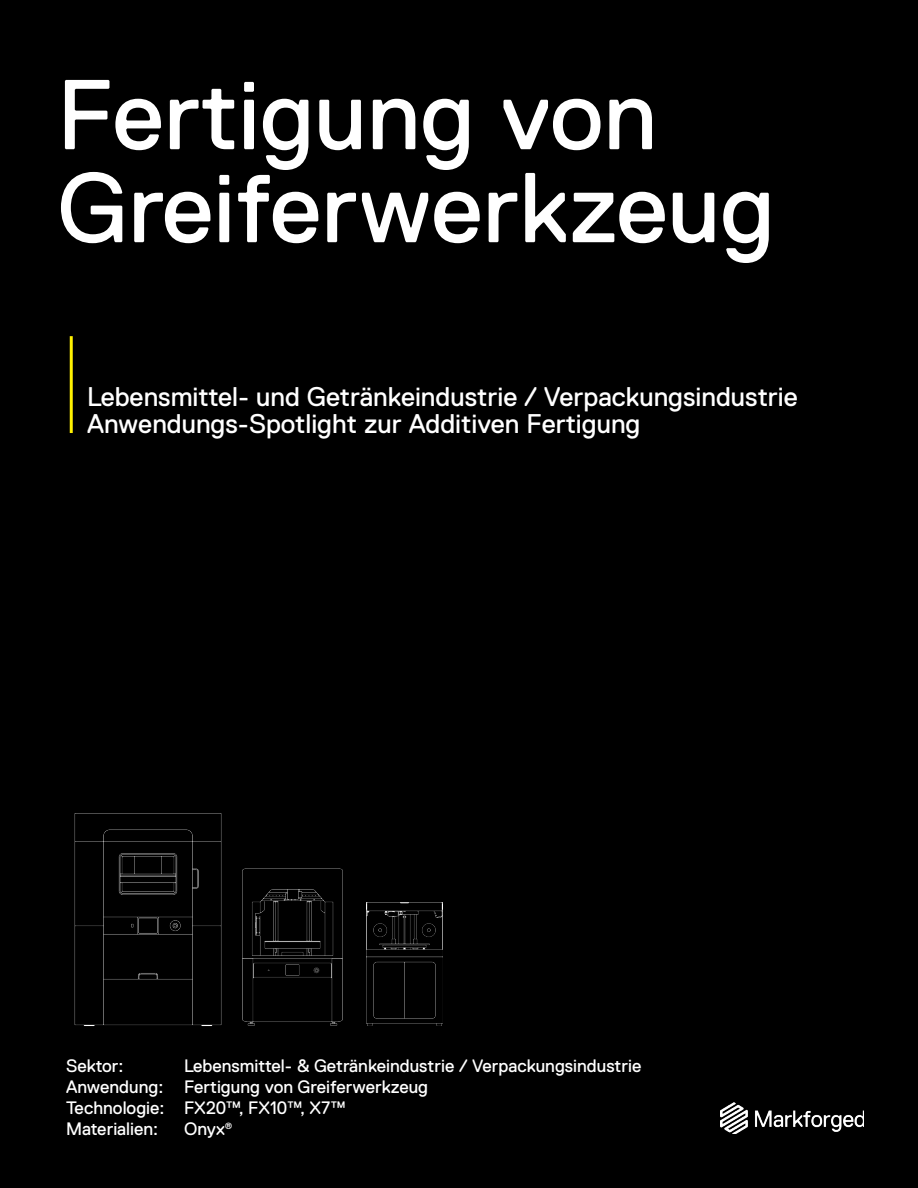
<style>
.page{position:relative;width:918px;height:1188px;background:#000}
.page>*{position:absolute;margin:0;border:0;box-sizing:border-box;transform-origin:0 0}
.t1{font:99px/93px "Replica Pro";color:#fff}
.t2{font:27px/27px "Replica Pro";color:#fff}
.t3{font:18px "Replica Pro";color:#fff}
</style>
<div class="page">
<hr style="left:70px;top:336px;width:3px;height:97px;background:#fff101">
<img style="left:720px;top:1103px;width:144px;height:31px">
<img style="left:366px;top:903px;width:77px;height:122px">
<img style="left:74px;top:813px;width:148px;height:213px">
<img style="left:242px;top:868px;width:101px;height:158px">
<p class="t1" style="left:57px;top:69px;width:719px">Fertigung von<br>Greiferwerkzeug</p>
<p class="t2" style="left:87px;top:383px;width:712px">Lebensmittel- und Getränkeindustrie / Verpackungsindustrie<br>Anwendungs-Spotlight zur Additiven Fertigung</p>
<p class="t3" style="left:66px;top:1055px;width:59px">Sektor:</p>
<p class="t3" style="left:66px;top:1076px;width:99px">Anwendung:</p>
<p class="t3" style="left:66px;top:1097px;width:100px">Technologie:</p>
<p class="t3" style="left:66px;top:1118px;width:94px">Materialien:</p>
<p class="t3" style="left:184px;top:1055px;width:459px">Lebensmittel- &amp; Getränkeindustrie / Verpackungsindustrie</p>
<p class="t3" style="left:184px;top:1076px;width:246px">Fertigung von Greiferwerkzeug</p>
<p class="t3" style="left:184px;top:1097px;width:163px">FX20™, FX10™, X7™</p>
<p class="t3" style="left:184px;top:1118px;width:50px">Onyx<sup>®</sup></p>
</div>
